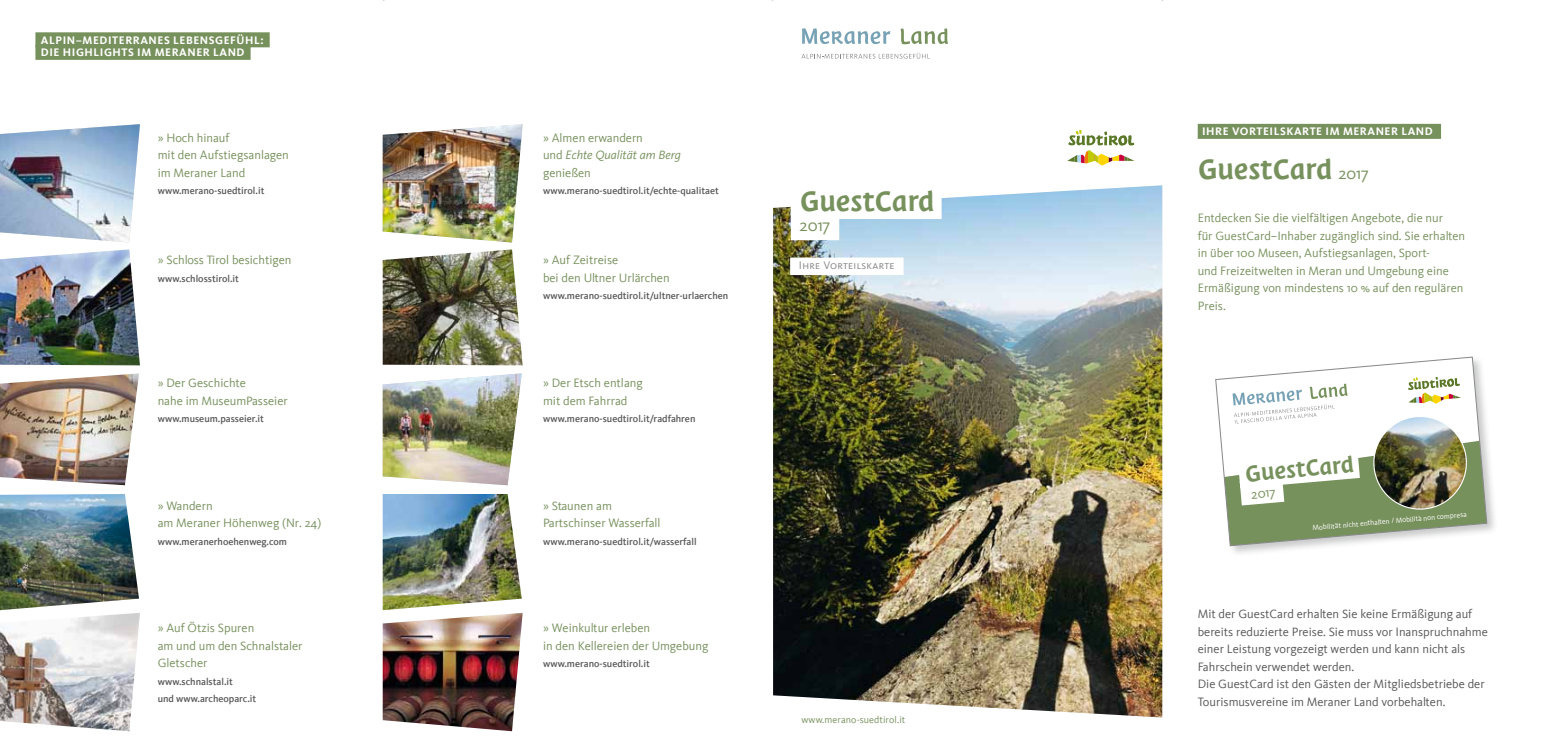
<style>
.page{position:relative;width:1545px;height:745px;background:#fff}
.page>*{position:absolute;margin:0;border:0;box-sizing:border-box;transform-origin:0 0}
.t1{font:32.5px "Suedtirol";letter-spacing:-.02em;color:#77915d}
.t2{font:26.25px "Suedtirol";color:#77915d}
.t3{font:17.5px "Kievit";color:#77915d}
.t4{font:13.88px "Kievit";color:#77915d}
.t5{font:12.5px/17.5px "Kievit";color:#77915d}
.t6{font:12.5px/17.5px "Kievit";color:#58585a}
.t7{font:700 11.25px/12.5px "Kievit";letter-spacing:.05em;color:#fff}
.t8{font:11.25px "Kievit Regular SC";letter-spacing:.03em;color:#87888a}
.t9{font:500 10px/17.5px "Kievit";color:#58585a}
.t10{font:10px "Kievit";letter-spacing:.01em;color:#77915d}
.t11{font:7.5px "Kievit";color:#fff}
.s1{font-style:italic}
.s2{font-family:"Kievit";font-size:17.25px}
</style>
<div class="page">
<div style="left:1198px;top:124px;width:243px;height:15px;background:#77915d"></div>
<div style="left:1214px;top:355px;width:284px;height:202px;background:#87888a;opacity:.45"></div>
<svg style="left:1215px;top:356px;width:272px;height:190px"></svg>
<svg style="left:801px;top:53px;width:129px;height:6px"></svg>
<svg style="left:802px;top:28px;width:88px;height:16px"></svg>
<svg style="left:900px;top:28px;width:48px;height:16px"></svg>
<img style="left:773px;top:185px;width:389px;height:532px">
<div style="left:791px;top:189px;width:151px;height:30px;background:#fff"></div>
<div style="left:791px;top:212px;width:48px;height:28px;background:#fff"></div>
<div style="left:790px;top:257px;width:114px;height:18px;background:#fff"></div>
<svg style="left:1067px;top:130px;width:67px;height:35px"></svg>
<div style="left:35px;top:32px;width:235px;height:15px;background:#77915d"></div>
<div style="left:35px;top:45px;width:216px;height:15px;background:#77915d"></div>
<img style="left:0;top:249px;width:140px;height:116px">
<img style="left:0;top:373px;width:139px;height:112px">
<img style="left:0;top:494px;width:139px;height:115px">
<img style="left:0;top:613px;width:140px;height:117px">
<img style="left:383px;top:249px;width:140px;height:116px">
<img style="left:0;top:124px;width:140px;height:118px">
<img style="left:383px;top:124px;width:140px;height:118px">
<img style="left:383px;top:373px;width:139px;height:112px">
<img style="left:383px;top:494px;width:139px;height:115px">
<img style="left:383px;top:612px;width:140px;height:118px">
<p class="t7" style="left:41px;top:34px;width:224px">ALPI N–MEDITERRANES LEBENSGEFÜHL:<br>DI E HIGHLIGHTS IM MERANER LAND</p>
<p class="t5" style="left:158px;top:129px;width:133px">» Hoch hinauf<br>mit den Aufstiegsanlagen im Meraner Land</p>
<p class="t9" style="left:158px;top:182px;width:108px">www.merano-suedtirol.it</p>
<p class="t5" style="left:158px;top:251px;width:135px">» Schloss Tirol besichtigen</p>
<p class="t9" style="left:158px;top:270px;width:83px">www.schlosstirol.it</p>
<p class="t5" style="left:158px;top:374px;width:132px">» Der Geschichte<br>nahe im MuseumPasseier</p>
<p class="t9" style="left:158px;top:410px;width:108px">www.museum.passeier.it</p>
<p class="t5" style="left:158px;top:496px;width:165px">» Wandern<br>am Meraner Höhenweg (Nr. 24)</p>
<p class="t9" style="left:158px;top:532px;width:131px">www.meranerhoehenweg.com</p>
<p class="t5" style="left:158px;top:619px;width:146px">» Auf Ötzis Spuren<br>am und um den Schnalstaler<br>Gletscher</p>
<p class="t9" style="left:158px;top:672px;width:100px">www.schnalstal.it<br>und www.archeoparc.it</p>
<p class="t5" style="left:543px;top:129px;width:139px">» Almen erwandern<br>und <span class="s1">Echte Qualität am Berg </span>genießen</p>
<p class="t9" style="left:543px;top:182px;width:177px">www.merano-suedtirol.it/echte-qualitaet</p>
<p class="t5" style="left:543px;top:251px;width:128px">» Auf Zeitreise<br>bei den Ultner Urlärchen</p>
<p class="t9" style="left:543px;top:287px;width:187px">www.merano-suedtirol.it/ultner-urlaerchen</p>
<p class="t5" style="left:543px;top:374px;width:101px">» Der Etsch entlang mit dem Fahrrad</p>
<p class="t9" style="left:543px;top:410px;width:154px">www.merano-suedtirol.it/radfahren</p>
<p class="t5" style="left:543px;top:496px;width:119px">» Staunen am<br>Partschinser Wasserfall</p>
<p class="t9" style="left:543px;top:532px;width:155px">www.merano-suedtirol.it/wasserfall</p>
<p class="t5" style="left:543px;top:619px;width:167px">» Weinkultur erleben<br>in den Kellereien der Umgebung</p>
<p class="t9" style="left:543px;top:655px;width:108px">www.merano-suedtirol.it</p>
<h1 class="t1" style="left:800px;top:182px;width:137px">GuestCard</h1>
<h3 class="t3" style="left:800px;top:216px;width:32px">2017</h3>
<p class="t8" style="left:799px;top:259px;width:97px">Ihre Vorteilskarte</p>
<p class="t10" style="left:801px;top:714px;width:106px">www.merano-suedtirol.it</p>
<p class="t7" style="left:1202px;top:125px;width:232px">IHRE VORTEI LSKARTE I M MERANER LAND</p>
<h1 class="t1" style="left:1198px;top:150px;width:173px">GuestCard <span class="s2">2017</span></h1>
<p class="t5" style="left:1198px;top:209px;width:269px">Entdecken Sie die vielfältigen Angebote, die nur<br>für GuestCard–Inhaber zugänglich sind. Sie erhalten in über 100 Museen, Aufstiegsanlagen, Sport-<br>und Freizeitwelten in Meran und Umgebung eine Ermäßigung von mindestens 10 % auf den regulären Preis.</p>
<h2 class="t2" style="left:1244px;top:458px;width:111px;rotate:-5deg">GuestCard</h2>
<p class="t4" style="left:1250px;top:486px;width:26px;rotate:-5deg">2017</p>
<p class="t11" style="left:1312px;top:523px;width:156px;rotate:-5deg">Mobilität nicht enthalten / Mobilità non compresa</p>
<p class="t6" style="left:1198px;top:605px;width:292px">Mit der GuestCard erhalten Sie keine Ermäßigung auf bereits reduzierte Preise. Sie muss vor Inanspruchnahme einer Leistung vorgezeigt werden und kann nicht als Fahrschein verwendet werden.<br>Die GuestCard ist den Gästen der Mitgliedsbetriebe der Tourismusvereine im Meraner Land vorbehalten.</p>
</div>
